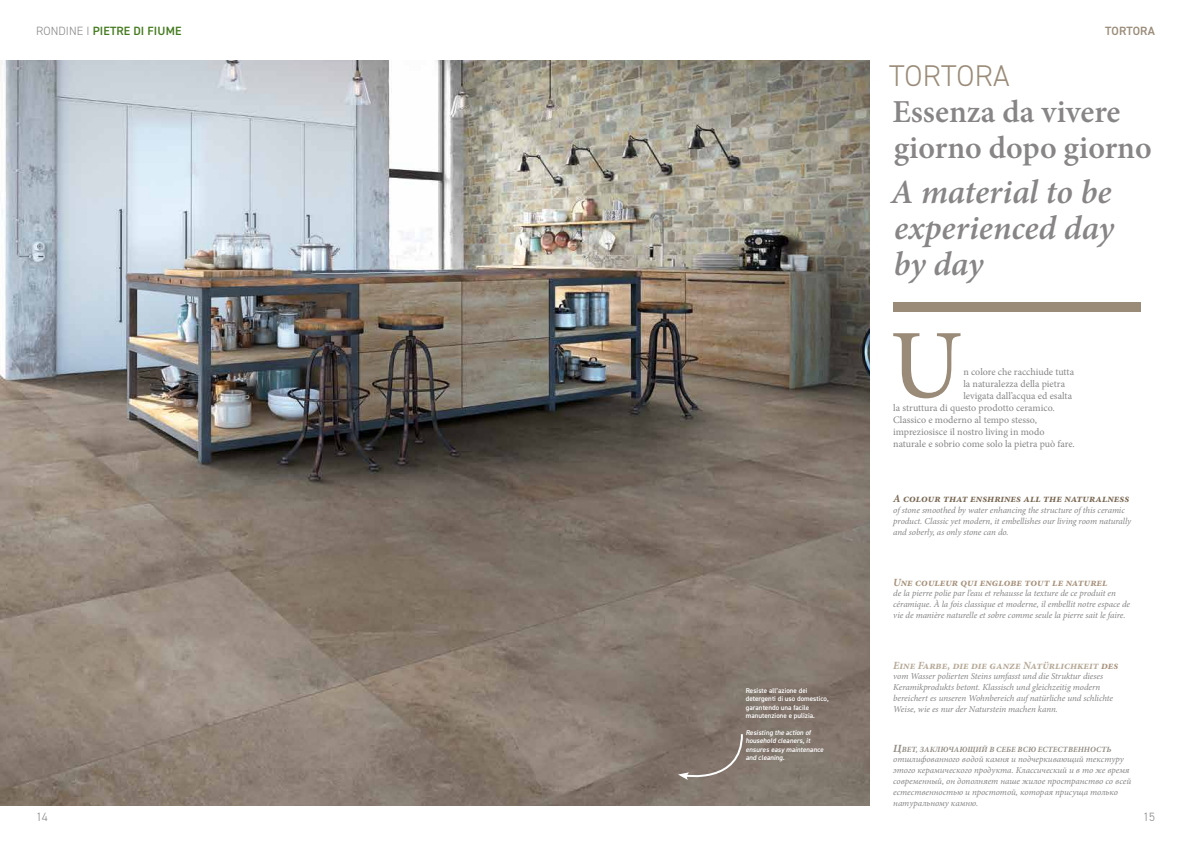
<style>
.page{position:relative;width:1191px;height:842px;background:#fff}
.page>*{position:absolute;margin:0;border:0;box-sizing:border-box;transform-origin:0 0}
.t1{font:italic 600 34px/36px "Minion Pro";color:#878585;text-align:justify}
.t2{font:600 32px/36px "Minion Pro";color:#878585}
.t3{font:300 30px "DIN2014";letter-spacing:.005em;color:#9a8b78}
.t4{font:600 12px "DIN2014";letter-spacing:.01em;color:#447b1f}
.t5{font:600 12px "DIN2014";letter-spacing:.01em;color:#9a8b78}
.t6{font:300 12px "DIN2014";color:#878585}
.t7{font:italic 700 11px "Minion Pro";color:#796752}
.t8{font:italic 700 11px "Minion Pro";color:#b6a997}
.t9{font:italic 700 11px "Minion Pro";color:#a7927c}
.t10{font:10px "Minion Pro";color:#878585}
.t11{font:italic 9px/10.8px "Minion Pro";letter-spacing:-.005em;color:#878585}
.t12{font:italic 700 8px "Minion Pro";letter-spacing:.01em;color:#918c83}
.t13{font:600 7px/8.4px "DIN2014";color:#fff}
.s1{font-weight:300;color:#878585}
.s2{color:#a7927c}
.s3{font-size:11px}
</style>
<div class="page">
<img style="left:0;top:60px;width:869px;height:746px">
<div style="left:893px;top:303px;width:248px;height:9px;background:#9a8b78"></div>
<svg style="left:893px;top:333px;width:67px;height:65px"></svg>
<svg style="left:678px;top:732px;width:66px;height:52px;background:#867a71"></svg>
<h3 class="t4" style="left:36px;top:23px;width:147px"><span class="s1">RONDINE I</span> PIETRE DI FIUME</h3>
<p class="t13" style="left:745px;top:686px;width:84px">Resiste all’azione dei detergenti di uso domestico, garantendo una facile manutenzione e pulizia.</p>
<p class="t13" style="left:745px;top:728px;width:81px">Resisting the action of household cleaners, it ensures easy maintenance and cleaning.</p>
<h3 class="t5" style="left:1105px;top:23px;width:51px">TORTORA</h3>
<h3 class="t3" style="left:889px;top:58px;width:122px">TORTORA</h3>
<h2 class="t2" style="left:892px;top:94px;width:261px">Essenza da vivere giorno dopo giorno</h2>
<h1 class="t1" style="left:890px;top:174px;width:225px">A material to be experienced day by day</h1>
<p class="t10" style="left:963px;top:365px;width:112px">n colore che racchiude tutta</p>
<p class="t10" style="left:963px;top:377px;width:103px">la naturalezza della pietra</p>
<p class="t10" style="left:963px;top:389px;width:110px">levigata dall’acqua ed esalta</p>
<p class="t10" style="left:893px;top:401px;width:163px">la struttura di questo prodotto ceramico.</p>
<p class="t10" style="left:893px;top:413px;width:145px">Classico e moderno al tempo stesso,</p>
<p class="t10" style="left:893px;top:425px;width:153px">impreziosisce il nostro living in modo</p>
<p class="t10" style="left:893px;top:437px;width:183px">naturale e sobrio come solo la pietra può fare.</p>
<p class="t7" style="left:893px;top:491px;width:237px">A colour that enshrines all the naturalness</p>
<p class="t11" style="left:893px;top:505px;width:239px">of stone smoothed by water enhancing the structure of this ceramic product. Classic yet modern, it embellishes our living room naturally and soberly, as only stone can do.</p>
<p class="t9" style="left:893px;top:574px;width:216px">Une couleur qui englobe tout le naturel</p>
<p class="t11" style="left:893px;top:588px;width:238px">de la pierre polie par l’eau et rehausse la texture de ce produit en céramique. À la fois classique et moderne, il embellit notre espace de vie de manière naturelle et sobre comme seule la pierre sait le faire.</p>
<p class="t8" style="left:893px;top:657px;width:226px">Eine Farbe, die die ganze Natürlichkeit <span class="s2">des</span></p>
<p class="t11" style="left:893px;top:671px;width:221px">vom Wasser polierten Steins umfasst und die Struktur dieses Keramikprodukts betont. Klassisch und gleichzeitig modern bereichert es unseren Wohnbereich auf natürliche und schlichte Weise, wie es nur der Naturstein machen kann.</p>
<p class="t12" style="left:893px;top:743px;width:220px"><span class="s3">Ц</span>ВЕТ, ЗАКЛЮЧАЮЩИЙ В СЕБЕ ВСЮ ЕСТЕСТВЕННОСТЬ</p>
<p class="t11" style="left:893px;top:754px;width:239px">отшлифованного водой камня и подчеркивающий текстуру этого керамического продукта. Классический и в то же время современный, он дополняет наше жилое пространство со всей естественностью и простотой, которая присуща только натуральному камню.</p>
<h3 class="t6" style="left:36px;top:810px;width:13px">14</h3>
<h3 class="t6" style="left:1143px;top:810px;width:13px">15</h3>
</div>
